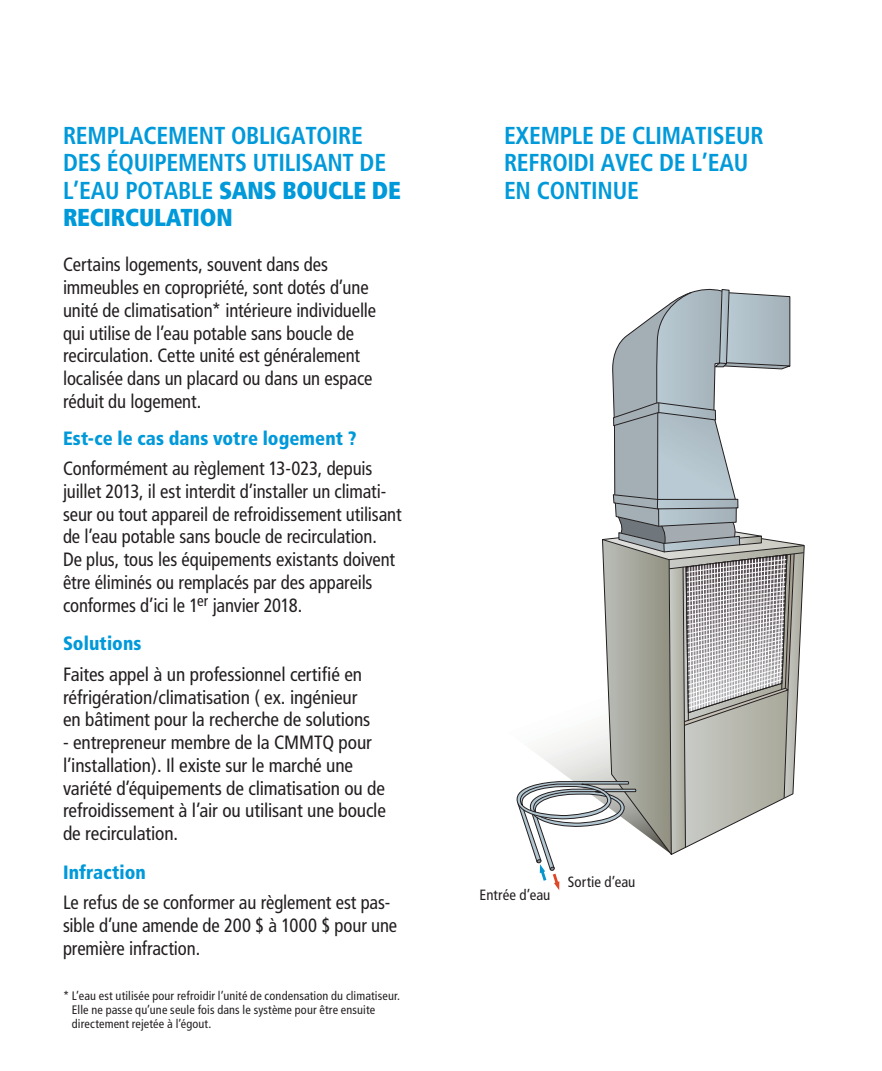
<style>
.page{position:relative;width:882px;height:1071px;background:#fff}
.page>*{position:absolute;margin:0;border:0;box-sizing:border-box;transform-origin:0 0}
.t1{font:700 condensed 24.5px/27.1px "Frutiger";letter-spacing:-.01em;color:#0099da}
.t2{font:condensed 19.25px/22.8px "Frutiger";letter-spacing:-.005em;color:#231f20}
.t3{font:900 condensed 19.25px "Frutiger";letter-spacing:.005em;color:#0099da}
.t4{font:condensed 14.88px "Frutiger";letter-spacing:.005em;color:#231f20}
.t5{font:condensed 12.25px/14px "Frutiger";letter-spacing:.01em;color:#231f20}
.s1{font-weight:900}
</style>
<div class="page">
<svg style="left:517px;top:288px;width:288px;height:602px"></svg>
<p class="t1" style="left:63px;top:122px;width:339px">REMPLACEMENT OBLIGATOIRE<br>DES ÉQUIPEMENTS UTILISANT DE<br>L’EAU POTABLE <span class="s1">SANS BOUCLE DE<br>RECIRCULATION</span></p>
<p class="t2" style="left:63px;top:253px;width:315px">Certains logements, souvent dans des immeubles en copropriété, sont dotés d’une unité de climatisation* intérieure individuelle qui utilise de l’eau potable sans boucle de recirculation. Cette unité est généralement localisée dans un placard ou dans un espace réduit du logement.</p>
<p class="t3" style="left:63px;top:426px;width:295px">Est-ce le cas dans votre logement ?</p>
<p class="t2" style="left:63px;top:457px;width:340px">Conformément au règlement 13-023, depuis juillet 2013, il est interdit d’installer un climati&shy;seur ou tout appareil de refroidissement utilisant de l’eau potable sans boucle de recirculation.<br>De plus, tous les équipements existants doivent être éliminés ou remplacés par des appareils conformes d’ici le 1<sup>er</sup> janvier 2018.</p>
<p class="t3" style="left:63px;top:632px;width:80px">Solutions</p>
<p class="t2" style="left:63px;top:663px;width:309px">Faites appel à un professionnel certifié en réfrigération/climatisation ( ex. ingénieur en bâtiment pour la recherche de solutions</p>
<p class="t2" style="left:63px;top:731px;width:324px">- entrepreneur membre de la CMMTQ pour l’installation). Il existe sur le marché une variété d’équipements de climatisation ou de refroidissement à l’air ou utilisant une boucle de recirculation.</p>
<p class="t3" style="left:63px;top:860px;width:84px">Infraction</p>
<p class="t2" style="left:63px;top:891px;width:336px">Le refus de se conformer au règlement est pas&shy;sible d’une amende de 200 $ à 1000 $ pour une première infraction.</p>
<p class="t5" style="left:72px;top:989px;width:330px;text-indent:-9px">* L’eau est utilisée pour refroidir l’unité de condensation du climatiseur.<br>Elle ne passe qu’une seule fois dans le système pour être ensuite directement rejetée à l’égout.</p>
<p class="t1" style="left:504px;top:122px;width:261px">EXEMPLE DE CLIMATISEUR<br>REFROIDI AVEC DE L’EAU<br>EN CONTINUE</p>
<p class="t4" style="left:480px;top:886px;width:72px">Entrée d’eau</p>
<p class="t4" style="left:568px;top:873px;width:69px">Sortie d’eau</p>
</div>
